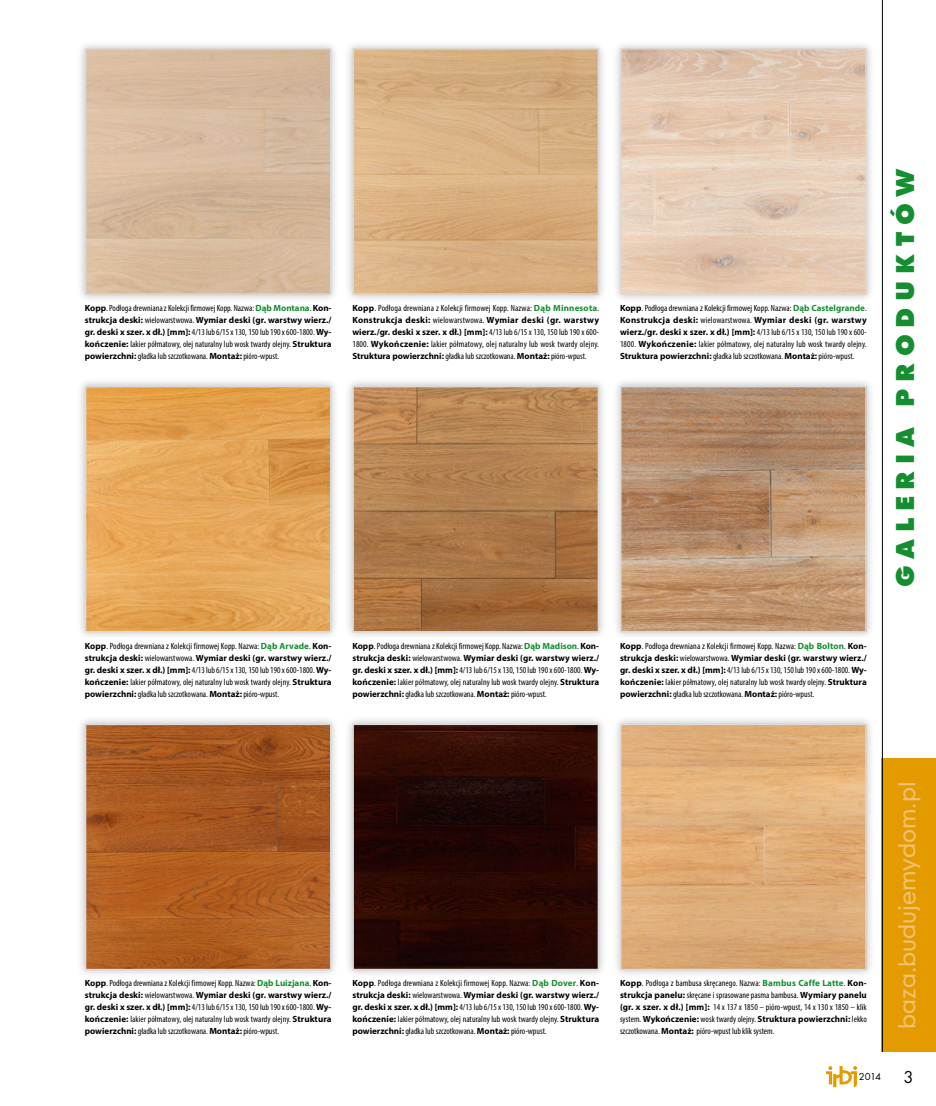
<style>
.page{position:relative;width:936px;height:1106px;background:#fff}
.page>*{position:absolute;margin:0;border:0;box-sizing:border-box;transform-origin:0 0}
.t1{font:700 27px "Futura TEE Extr";letter-spacing:.25em;color:#158e30}
.t2{font:22.5px "Geometric 706 Md EU";color:#f1c274}
.t3{font:18px "Futura TEE";color:#000}
.t4{font:10.5px "Futura TEE";color:#000}
.galeria{font:condensed 9px/12px "Myriad Pro";color:#000;text-align:justify}
.s1{font-weight:700;font-stretch:normal}
.s2{font-weight:700;font-stretch:normal;color:#158e30}
</style>
<div class="page">
<svg style="left:825px;top:1066px;width:32px;height:21px"></svg>
<div style="left:881px;top:758px;width:54px;height:294px;background:#e49b00"></div>
<hr style="left:881px;top:0;width:1px;height:1052px;background:#000">
<div style="left:76px;top:39px;width:264px;height:264px;background:#000;opacity:.25"></div>
<img style="left:88px;top:51px;width:240px;height:241px">
<div style="left:85px;top:48px;width:246px;height:247px;border:2px solid #dadada"></div>
<div style="left:343px;top:39px;width:264px;height:264px;background:#000;opacity:.25"></div>
<img style="left:355px;top:51px;width:241px;height:241px">
<div style="left:352px;top:48px;width:247px;height:247px;border:2px solid #dadada"></div>
<div style="left:611px;top:39px;width:264px;height:264px;background:#000;opacity:.25"></div>
<img style="left:623px;top:51px;width:240px;height:241px">
<div style="left:620px;top:48px;width:246px;height:247px;border:2px solid #dadada"></div>
<div style="left:76px;top:377px;width:264px;height:264px;background:#000;opacity:.25"></div>
<img style="left:88px;top:389px;width:240px;height:240px">
<div style="left:85px;top:386px;width:246px;height:246px;border:2px solid #dadada"></div>
<div style="left:343px;top:377px;width:264px;height:264px;background:#000;opacity:.25"></div>
<img style="left:355px;top:389px;width:241px;height:240px">
<div style="left:352px;top:386px;width:247px;height:246px;border:2px solid #dadada"></div>
<div style="left:611px;top:377px;width:264px;height:264px;background:#000;opacity:.25"></div>
<img style="left:623px;top:389px;width:240px;height:240px">
<div style="left:620px;top:386px;width:246px;height:246px;border:2px solid #dadada"></div>
<div style="left:76px;top:715px;width:264px;height:264px;background:#000;opacity:.25"></div>
<img style="left:88px;top:726px;width:240px;height:241px">
<div style="left:85px;top:723px;width:246px;height:247px;border:2px solid #dadada"></div>
<div style="left:343px;top:715px;width:264px;height:264px;background:#000;opacity:.25"></div>
<img style="left:355px;top:726px;width:241px;height:241px">
<div style="left:352px;top:723px;width:247px;height:247px;border:2px solid #dadada"></div>
<div style="left:611px;top:715px;width:264px;height:264px;background:#000;opacity:.25"></div>
<img style="left:623px;top:726px;width:240px;height:241px">
<div style="left:620px;top:723px;width:246px;height:247px;border:2px solid #dadada"></div>
<p class="galeria" style="left:85px;top:302px;width:248px"><span class="s1">Kopp</span>. Podłoga drewniana z Kolekcji firmowej Kopp. Nazwa: <span class="s2">Dąb Montana</span>. <span class="s1">Kon&shy;strukcja deski:</span> wielowarstwowa. <span class="s1">Wymiar deski (gr. warstwy wierz./ gr. deski x szer. x dł.) [mm]:</span> 4/13 lub 6/15 x 130, 150 lub 190 x 600-1800. <span class="s1">Wy&shy;kończenie:</span> lakier półmatowy, olej naturalny lub wosk twardy olejny. <span class="s1">Struktura powierzchni:</span> gładka lub szczotkowana. <span class="s1">Montaż:</span> pióro-wpust.</p>
<p class="galeria" style="left:352px;top:302px;width:248px"><span class="s1">Kopp</span>. Podłoga drewniana z Kolekcji firmowej Kopp. Nazwa: <span class="s2">Dąb Minnesota</span>.<br><span class="s1">Konstrukcja deski:</span> wielowarstwowa. <span class="s1">Wymiar deski (gr. warstwy wierz./gr. deski x szer. x dł.) [mm]:</span> 4/13 lub 6/15 x 130, 150 lub 190 x 600- 1800. <span class="s1">Wykończenie:</span> lakier półmatowy, olej naturalny lub wosk twardy olejny.<br><span class="s1">Struktura powierzchni:</span> gładka lub szczotkowana. <span class="s1">Montaż:</span> pióro-wpust.</p>
<p class="galeria" style="left:620px;top:302px;width:248px"><span class="s1">Kopp</span>. Podłoga drewniana z Kolekcji firmowej Kopp. Nazwa: <span class="s2">Dąb Castelgrande</span>.<br><span class="s1">Konstrukcja deski:</span> wielowarstwowa. <span class="s1">Wymiar deski (gr. warstwy wierz./gr. deski x szer. x dł.) [mm]:</span> 4/13 lub 6/15 x 130, 150 lub 190 x 600- 1800. <span class="s1">Wykończenie:</span> lakier półmatowy, olej naturalny lub wosk twardy olejny.<br><span class="s1">Struktura powierzchni:</span> gładka lub szczotkowana. <span class="s1">Montaż:</span> pióro-wpust.</p>
<p class="galeria" style="left:85px;top:639px;width:248px"><span class="s1">Kopp</span>. Podłoga drewniana z Kolekcji firmowej Kopp. Nazwa: <span class="s2">Dąb Arvade</span>. <span class="s1">Kon&shy;strukcja deski:</span> wielowarstwowa. <span class="s1">Wymiar deski (gr. warstwy wierz./ gr. deski x szer. x dł.) [mm]:</span> 4/13 lub 6/15 x 130, 150 lub 190 x 600-1800. <span class="s1">Wy&shy;kończenie:</span> lakier półmatowy, olej naturalny lub wosk twardy olejny. <span class="s1">Struktura powierzchni:</span> gładka lub szczotkowana. <span class="s1">Montaż:</span> pióro-wpust.</p>
<p class="galeria" style="left:352px;top:639px;width:248px"><span class="s1">Kopp</span>. Podłoga drewniana z Kolekcji firmowej Kopp. Nazwa: <span class="s2">Dąb Madison</span>. <span class="s1">Kon&shy;strukcja deski:</span> wielowarstwowa. <span class="s1">Wymiar deski (gr. warstwy wierz./ gr. deski x szer. x dł.) [mm]:</span> 4/13 lub 6/15 x 130, 150 lub 190 x 600-1800. <span class="s1">Wy&shy;kończenie:</span> lakier półmatowy, olej naturalny lub wosk twardy olejny. <span class="s1">Struktura powierzchni:</span> gładka lub szczotkowana. <span class="s1">Montaż:</span> pióro-wpust.</p>
<p class="galeria" style="left:620px;top:639px;width:248px"><span class="s1">Kopp</span>. Podłoga drewniana z Kolekcji firmowej Kopp. Nazwa: <span class="s2">Dąb Bolton</span>. <span class="s1">Kon&shy;strukcja deski:</span> wielowarstwowa. <span class="s1">Wymiar deski (gr. warstwy wierz./ gr. deski x szer. x dł.) [mm]:</span> 4/13 lub 6/15 x 130, 150 lub 190 x 600-1800. <span class="s1">Wy&shy;kończenie:</span> lakier półmatowy, olej naturalny lub wosk twardy olejny. <span class="s1">Struktura powierzchni:</span> gładka lub szczotkowana. <span class="s1">Montaż:</span> pióro-wpust.</p>
<h1 class="t1" style="left:889px;top:587px;width:419px;rotate:-90deg">GALERIA PRODUKTÓW</h1>
<p class="galeria" style="left:85px;top:977px;width:248px"><span class="s1">Kopp</span>. Podłoga drewniana z Kolekcji firmowej Kopp. Nazwa: <span class="s2">Dąb Luizjana</span>. <span class="s1">Kon&shy;strukcja deski:</span> wielowarstwowa. <span class="s1">Wymiar deski (gr. warstwy wierz./ gr. deski x szer. x dł.) [mm]:</span> 4/13 lub 6/15 x 130, 150 lub 190 x 600-1800. <span class="s1">Wy&shy;kończenie:</span> lakier półmatowy, olej naturalny lub wosk twardy olejny. <span class="s1">Struktura powierzchni:</span> gładka lub szczotkowana. <span class="s1">Montaż:</span> pióro-wpust.</p>
<p class="galeria" style="left:352px;top:977px;width:248px"><span class="s1">Kopp</span>. Podłoga drewniana z Kolekcji firmowej Kopp. Nazwa: <span class="s2">Dąb Dover</span>. <span class="s1">Kon&shy;strukcja deski:</span> wielowarstwowa. <span class="s1">Wymiar deski (gr. warstwy wierz./ gr. deski x szer. x dł.) [mm]:</span> 4/13 lub 6/15 x 130, 150 lub 190 x 600-1800. <span class="s1">Wy&shy;kończenie:</span> lakier półmatowy, olej naturalny lub wosk twardy olejny. <span class="s1">Struktura powierzchni:</span> gładka lub szczotkowana. <span class="s1">Montaż:</span> pióro-wpust.</p>
<p class="galeria" style="left:620px;top:977px;width:248px"><span class="s1">Kopp</span>. Podłoga z bambusa skręcanego. Nazwa: <span class="s2">Bambus Caffe Latte</span>. <span class="s1">Kon&shy;strukcja panelu:</span> skręcane i sprasowane pasma bambusa. <span class="s1">Wymiary panelu (gr. x szer. x dł.) [mm]:</span> 14 x 137 x 1850 – pióro-wpust, 14 x 130 x 1850 – klik system. <span class="s1">Wykończenie:</span> wosk twardy olejny. <span class="s1">Struktura powierzchni:</span> lekko szczotkowana. <span class="s1">Montaż:</span> pióro-wpust lub klik system.</p>
<p class="t4" style="left:858px;top:1070px;width:24px">2014</p>
<p class="t2" style="left:892px;top:1028px;width:249px;rotate:-90deg">baza.budujemydom.pl</p>
<p class="t3" style="left:903px;top:1065px;width:12px">3</p>
</div>
